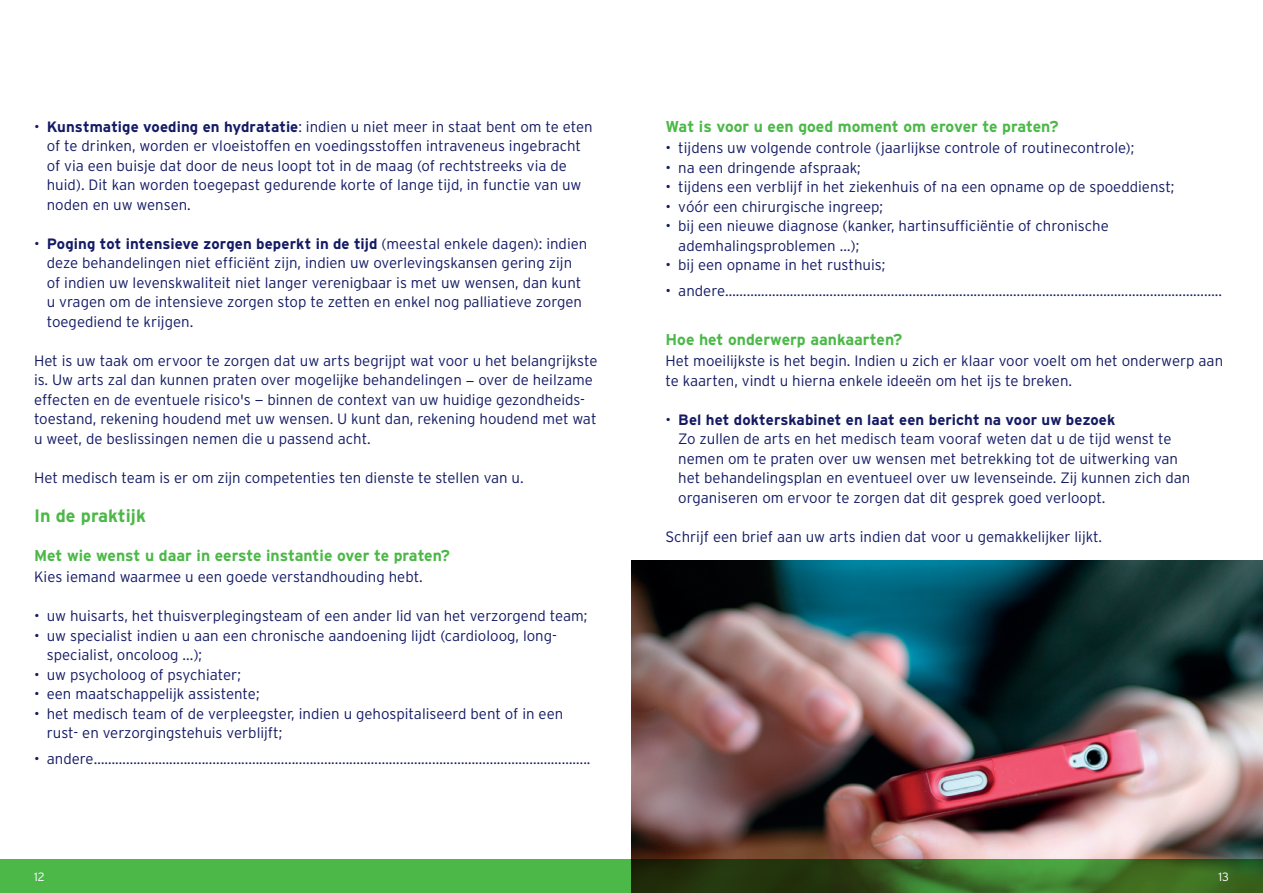
<style>
.page{position:relative;width:1263px;height:893px;background:#fff}
.page>*{position:absolute;margin:0;border:0;box-sizing:border-box;transform-origin:0 0}
.t1{font:700 18px "Interstate";color:#4cb848}
.t2{font:700 15.75px "Interstate";color:#4cb848}
.t3{font:300 15px/19.5px "Interstate";color:#141b64}
.t4{font:300 12px "Interstate";color:#fff}
.s1{font-weight:700}
</style>
<div class="page">
<img style="left:631px;top:561px;width:632px;height:298px">
<svg style="left:0;top:859px;width:1263px;height:34px"></svg>
<p class="t3" style="left:47px;top:117px;width:547px;text-indent:-13px">• <span class="s1">Kunstmatige voeding en hydratatie</span>: indien u niet meer in staat bent om te eten of te drinken, worden er vloeistoffen en voedingsstoffen intraveneus ingebracht of via een buisje dat door de neus loopt tot in de maag (of rechtstreeks via de huid). Dit kan worden toegepast gedurende korte of lange tijd, in functie van uw noden en uw wensen.</p>
<p class="t3" style="left:47px;top:234px;width:542px;text-indent:-13px">• <span class="s1">Poging tot intensieve zorgen beperkt in de tijd</span> (meestal enkele dagen): indien deze behandelingen niet efficiënt zijn, indien uw overlevingskansen gering zijn of indien uw levenskwaliteit niet langer verenigbaar is met uw wensen, dan kunt u vragen om de intensieve zorgen stop te zetten en enkel nog palliatieve zorgen toegediend te krijgen.</p>
<p class="t3" style="left:34px;top:351px;width:565px">Het is uw taak om ervoor te zorgen dat uw arts begrijpt wat voor u het belangrijkste is. Uw arts zal dan kunnen praten over mogelijke behandelingen — over de heilzame effecten en de eventuele risico's — binnen de context van uw huidige gezondheids&shy;toestand, rekening houdend met uw wensen. U kunt dan, rekening houdend met wat u weet, de beslissingen nemen die u passend acht.</p>
<p class="t3" style="left:34px;top:468px;width:491px">Het medisch team is er om zijn competenties ten dienste te stellen van u.</p>
<p class="t1" style="left:34px;top:505px;width:113px">In de praktijk</p>
<p class="t2" style="left:34px;top:546px;width:418px">Met wie wenst u daar in eerste instantie over te praten?</p>
<p class="t3" style="left:34px;top:567px;width:390px">Kies iemand waarmee u een goede verstandhouding hebt.</p>
<p class="t3" style="left:34px;top:606px;width:555px">• uw huisarts, het thuisverplegingsteam of een ander lid van het verzorgend team;</p>
<p class="t3" style="left:47px;top:625px;width:512px;text-indent:-13px">• uw specialist indien u aan een chronische aandoening lijdt (cardioloog, long&shy;specialist, oncoloog ...);</p>
<p class="t3" style="left:34px;top:664px;width:209px">• uw psycholoog of psychiater;</p>
<p class="t3" style="left:34px;top:684px;width:227px">• een maatschappelijk assistente;</p>
<p class="t3" style="left:47px;top:703px;width:518px;text-indent:-13px">• het medisch team of de verpleegster, indien u gehospitaliseerd bent of in een rust- en verzorgingstehuis verblijft;</p>
<p class="t3" style="left:34px;top:748px;width:558px">• andere…………………….................................................………………………………………………………..</p>
<p class="t2" style="left:665px;top:117px;width:395px">Wat is voor u een goed moment om erover te praten?</p>
<p class="t3" style="left:665px;top:138px;width:470px">• tijdens uw volgende controle (jaarlijkse controle of routinecontrole);</p>
<p class="t3" style="left:665px;top:157px;width:197px">• na een dringende afspraak;</p>
<p class="t3" style="left:665px;top:177px;width:511px">• tijdens een verblijf in het ziekenhuis of na een opname op de spoeddienst;</p>
<p class="t3" style="left:665px;top:196px;width:219px">• vóór een chirurgische ingreep;</p>
<p class="t3" style="left:678px;top:216px;width:432px;text-indent:-13px">• bij een nieuwe diagnose (kanker, hartinsufficiëntie of chronische ademhalingsproblemen …);</p>
<p class="t3" style="left:665px;top:255px;width:221px">• bij een opname in het rusthuis;</p>
<p class="t3" style="left:665px;top:280px;width:558px">• andere…………………….................................................………………………………………………………..</p>
<p class="t2" style="left:665px;top:330px;width:238px">Hoe het onderwerp aankaarten?</p>
<p class="t3" style="left:665px;top:351px;width:559px">Het moeilijkste is het begin. Indien u zich er klaar voor voelt om het onderwerp aan te kaarten, vindt u hierna enkele ideeën om het ijs te breken.</p>
<p class="t3" style="left:678px;top:409px;width:514px;text-indent:-13px">• <span class="s1">Bel het dokterskabinet en laat een bericht na voor uw bezoek<br></span>Zo zullen de arts en het medisch team vooraf weten dat u de tijd wenst te nemen om te praten over uw wensen met betrekking tot de uitwerking van het behandelingsplan en eventueel over uw levenseinde. Zij kunnen zich dan organiseren om ervoor te zorgen dat dit gesprek goed verloopt.</p>
<p class="t3" style="left:665px;top:526px;width:438px">Schrijf een brief aan uw arts indien dat voor u gemakkelijker lijkt.</p>
<p class="t4" style="left:34px;top:869px;width:12px">12</p>
<p class="t4" style="left:1218px;top:869px;width:12px">13</p>
</div>
